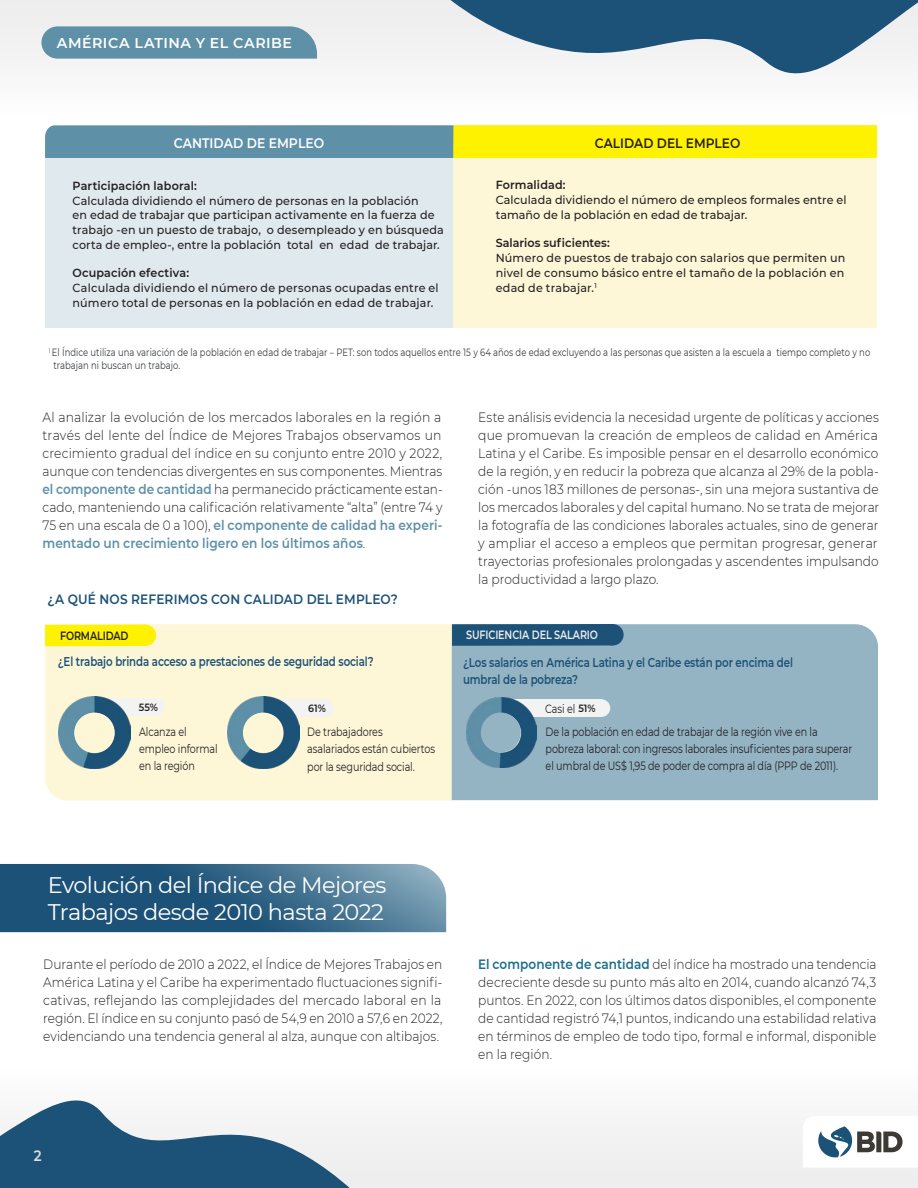
<style>
.page{position:relative;width:918px;height:1188px;background:#fff}
.page>*{position:absolute;margin:0;border:0;box-sizing:border-box;transform-origin:0 0}
.t1{font:22.5px/27px "Montserrat";letter-spacing:-.025em;color:#fff}
.t2{font:600 15px "Montserrat";color:#dddedd;scale:.9 1}
.t3{font:600 14.25px "Montserrat";letter-spacing:.035em;color:#fff}
.t4{font:600 13.8px "Montserrat";color:#fff;scale:.9 1}
.t5{font:600 13.65px "Montserrat";color:#231f20;scale:.9 1}
.t6{font:300 13.5px/18px "Montserrat";letter-spacing:.005em;color:#231f20;text-align:justify;scale:.9 1}
.t7{font:300 13.5px/18px "Montserrat";letter-spacing:.005em;color:#231f20;text-align:justify;scale:.92 1}
.t8{font:300 13.5px/18px "Montserrat";letter-spacing:.005em;color:#231f20;text-align:justify;scale:.89 1}
.t9{font:600 13.5px "Montserrat";letter-spacing:.015em;color:#1c5277;scale:.9 1}
.t10{font:600 12.75px/17.2px "Montserrat";letter-spacing:-.01em;color:#1c5277;scale:.8 1}
.t11{font:12px/17.2px "Montserrat";letter-spacing:-.01em;color:#231f20;scale:.8 1}
.t12{font:600 12px "Montserrat";letter-spacing:-.01em;color:#ededee;scale:.8 1}
.t13{font:600 12px "Montserrat";letter-spacing:-.01em;color:#231f20;scale:.8 1}
.t14{font:500 11.7px/14.9px "Montserrat";letter-spacing:.01em;color:#231f20;scale:.95 1}
.t15{font:600 11.7px "Montserrat";letter-spacing:.01em;color:#231f20;scale:.95 1}
.t16{font:10.5px/12.6px "Montserrat";letter-spacing:.005em;color:#393b3f;scale:.8 1}
.t17{font:600 10.5px "Montserrat";color:#231f20;scale:.9 1}
.s1{font-weight:600;color:#5e90a8}
.s2{font-weight:600;font-size:10.5px}
.s3{font-weight:600;color:#1c6e8d}
</style>
<div class="page">
<div style="left:0;top:0;width:918px;height:116px;background:#f8f8f8"></div>
<svg style="left:0;top:864px;width:446px;height:68px;background:#366787"></svg>
<div style="left:0;top:1068px;width:918px;height:120px;background:#f7f7f7"></div>
<svg style="left:0;top:1100px;width:350px;height:88px"></svg>
<svg style="left:434px;top:0;width:484px;height:74px"></svg>
<svg style="left:818px;top:1126px;width:85px;height:32px"></svg>
<svg style="left:41px;top:26px;width:276px;height:33px;background:#6695ac"></svg>
<svg style="left:45px;top:125px;width:832px;height:33px;background:#b0c253"></svg>
<div style="left:45px;top:158px;width:408px;height:170px;background:#dfe9ee"></div>
<div style="left:453px;top:158px;width:424px;height:170px;background:#fdf7d8"></div>
<div style="left:45px;top:624px;width:408px;height:177px;background:#fdf7d8"></div>
<div style="left:452px;top:624px;width:426px;height:176px;background:#94b4c4"></div>
<div style="left:135px;top:625px;width:21px;height:21px;background:#fff200;border-radius:50%"></div>
<div style="left:45px;top:624px;width:100px;height:22px;background:#fff200"></div>
<div style="left:108px;top:698px;width:48px;height:17px;background:#f3f3f3"></div>
<div style="left:147px;top:698px;width:18px;height:17px;background:#f3f3f3;border-radius:50%"></div>
<div style="left:273px;top:699px;width:52px;height:18px;background:#f3f3f3"></div>
<div style="left:316px;top:699px;width:18px;height:18px;background:#f3f3f3;border-radius:50%"></div>
<img style="left:58px;top:696px;width:73px;height:72px">
<img style="left:227px;top:696px;width:72px;height:73px">
<div style="left:602px;top:624px;width:22px;height:21px;background:#1c5277;border-radius:50%"></div>
<div style="left:452px;top:624px;width:161px;height:22px;background:#1c5277"></div>
<div style="left:509px;top:699px;width:92px;height:18px;background:#f3f3f3"></div>
<div style="left:593px;top:699px;width:17px;height:18px;background:#f3f3f3;border-radius:50%"></div>
<div style="left:243px;top:713px;width:40px;height:40px;background:#fdf7d8;border-radius:50%"></div>
<div style="left:74px;top:713px;width:41px;height:40px;background:#fdf7d8;border-radius:50%"></div>
<img style="left:467px;top:697px;width:70px;height:70px">
<div style="left:481px;top:712px;width:40px;height:40px;background:#94b4c4;border-radius:50%"></div>
<p class="t3" style="left:57px;top:33px;width:237px">AMÉRICA LATINA Y EL CARIBE</p>
<p class="t4" style="left:174px;top:133px;width:169px">CANTIDAD DE EMPLEO</p>
<p class="t5" style="left:595px;top:133px;width:163px">CALIDAD DEL EMPLEO</p>
<p class="t15" style="left:73px;top:177px;width:132px">Participación laboral:</p>
<p class="t14" style="left:73px;top:192px;width:392px">Calculada dividiendo el número de personas en la población<br>en edad de trabajar que participan activamente en la fuerza de trabajo -en un puesto de trabajo, o desempleado y en búsqueda corta de empleo-, entre la población total en edad de trabajar.</p>
<p class="t15" style="left:73px;top:265px;width:124px">Ocupación efectiva:</p>
<p class="t14" style="left:73px;top:280px;width:387px">Calculada dividiendo el número de personas ocupadas entre el número total de personas en la población en edad de trabajar.</p>
<p class="t15" style="left:496px;top:177px;width:75px">Formalidad:</p>
<p class="t14" style="left:496px;top:192px;width:371px">Calculada dividiendo el número de empleos formales entre el tamaño de la población en edad de trabajar.</p>
<p class="t15" style="left:496px;top:235px;width:122px">Salarios suficientes:</p>
<p class="t14" style="left:496px;top:250px;width:370px;text-align:justify">Número de puestos de trabajo con salarios que permiten un nivel de consumo básico entre el tamaño de la población en edad de trabajar.<sup>1</sup></p>
<p class="t16" style="left:53px;top:346px;width:1023px;text-indent:-5px"><sup>1</sup> El Índice utiliza una variación de la población en edad de trabajar – PET: son todos aquellos entre 15 y 64 años de edad excluyendo a las personas que asisten a la escuela a tiempo completo y no trabajan ni buscan un trabajo.</p>
<p class="t7" style="left:43px;top:408px;width:436px">Al analizar la evolución de los mercados laborales en la región a través del lente del Índice de Mejores Trabajos observamos un crecimiento gradual del índice en su conjunto entre 2010 y 2022, aunque con tendencias divergentes en sus componentes. Mientras <span class="s1">el componente de cantidad</span> ha permanecido prácticamente estan&shy;cado, manteniendo una calificación relativamente “alta” (entre 74 y 75 en una escala de 0 a 100), <span class="s1">el componente de calidad ha experi&shy;mentado un crecimiento ligero en los últimos años</span>.</p>
<p class="t9" style="left:48px;top:590px;width:391px">¿A QUÉ NOS REFERIMOS CON CALIDAD DEL EMPLEO?</p>
<p class="t13" style="left:60px;top:627px;width:87px">FORMALIDAD</p>
<p class="t6" style="left:478px;top:408px;width:447px">Este análisis evidencia la necesidad urgente de políticas y acciones que promuevan la creación de empleos de calidad en América Latina y el Caribe. Es imposible pensar en el desarrollo económico de la región, y en reducir la pobreza que alcanza al 29% de la pobla&shy;ción -unos 183 millones de personas-, sin una mejora sustantiva de los mercados laborales y del capital humano. No se trata de mejorar la fotografía de las condiciones laborales actuales, sino de generar y ampliar el acceso a empleos que permitan progresar, generar trayectorias profesionales prolongadas y ascendentes impulsando la productividad a largo plazo.</p>
<p class="t12" style="left:466px;top:627px;width:166px">SUFICIENCIA DEL SALARIO</p>
<p class="t10" style="left:58px;top:652px;width:396px">¿El trabajo brinda acceso a prestaciones de seguridad social?</p>
<p class="t10" style="left:463px;top:653px;width:414px">¿Los salarios en América Latina y el Caribe están por encima del umbral de la pobreza?</p>
<p class="t17" style="left:139px;top:699px;width:23px">55%</p>
<p class="t17" style="left:308px;top:701px;width:21px">61%</p>
<p class="t11" style="left:139px;top:722px;width:100px">Alcanza el empleo informal en la región</p>
<p class="t11" style="left:307px;top:723px;width:161px">De trabajadores asalariados están cubiertos por la seguridad social.</p>
<p class="t11" style="left:545px;top:699px;width:65px">Casi el <span class="s2">51%</span></p>
<p class="t11" style="left:546px;top:722px;width:385px">De la población en edad de trabajar de la región vive en la pobreza laboral: con ingresos laborales insuficientes para superar el umbral de US$ 1,95 de poder de compra al día (PPP de 2011).</p>
<h1 class="t1" style="left:48px;top:870px;width:340px">Evolución del Índice de Mejores<br>Trabajos desde 2010 hasta 2022</h1>
<p class="t6" style="left:43px;top:955px;width:445px">Durante el período de 2010 a 2022, el Índice de Mejores Trabajos en América Latina y el Caribe ha experimentado fluctuaciones signifi&shy;cativas, reflejando las complejidades del mercado laboral en la región. El índice en su conjunto pasó de 54,9 en 2010 a 57,6 en 2022, evidenciando una tendencia general al alza, aunque con altibajos.</p>
<p class="t2" style="left:34px;top:1145px;width:10px">2</p>
<p class="t8" style="left:478px;top:954px;width:449px"><span class="s3">El componente de cantidad</span> del índice ha mostrado una tendencia decreciente desde su punto más alto en 2014, cuando alcanzó 74,3 puntos. En 2022, con los últimos datos disponibles, el componente de cantidad registró 74,1 puntos, indicando una estabilidad relativa en términos de empleo de todo tipo, formal e informal, disponible en la región.</p>
</div>
